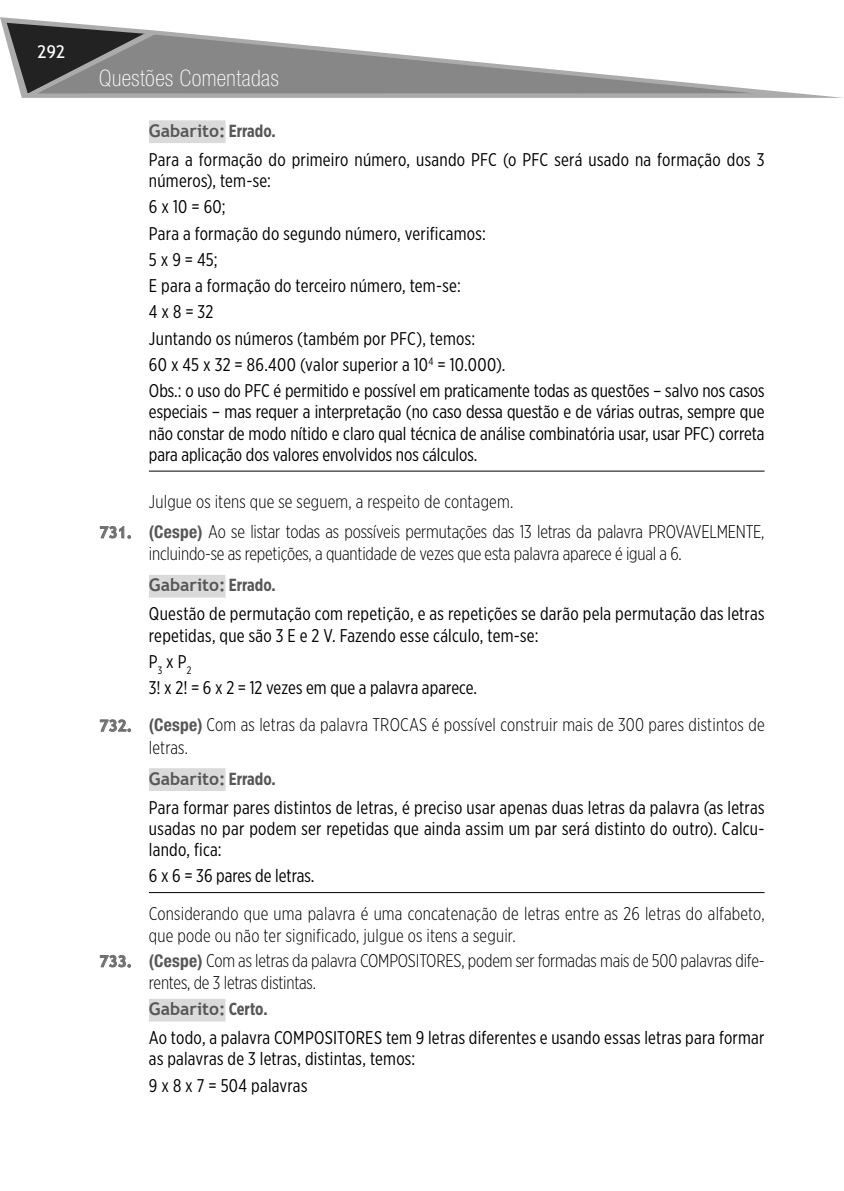
<style>
.page{position:relative;width:844px;height:1191px;background:#fff}
.page>*{position:absolute;margin:0;border:0;box-sizing:border-box;transform-origin:0 0}
.t1{font:100 condensed 22.75px "Helvetica Neue LT Std";letter-spacing:.02em;color:#fff}
.t2{font:18.38px/26.2px "Gotham X Narrow";letter-spacing:.015em;color:#000}
.t3{font:300 18.38px/29.8px "Gotham X Narrow";letter-spacing:-.01em;color:#000}
.t4{font:300 18.38px/22.4px "Gotham X Narrow";letter-spacing:.01em;color:#000}
.t5{font:700 17.5px "Trebuchet MS";color:#575757}
.t6{font:17.5px "Trebuchet MS";color:#fff}
.s1{font-family:"Gotham X Narrow"}
.s2{font-family:"Trebuchet MS";font-weight:700;font-size:15.75px;color:#6f6f6f}
.s3{font-family:"Helvetica Neue LT Std";font-weight:700;font-stretch:condensed;font-size:17.5px;color:#575757}
</style>
<div class="page">
<svg style="left:0;top:17px;width:843px;height:81px"></svg>
<svg style="left:4px;top:20px;width:153px;height:77px;background:#717171"></svg>
<div style="left:149px;top:120px;width:76px;height:23px;background:#dadada"></div>
<hr style="left:149px;top:471px;width:615px;height:1px;background:#000">
<div style="left:149px;top:575px;width:76px;height:22px;background:#dadada"></div>
<div style="left:149px;top:768px;width:76px;height:23px;background:#dadada"></div>
<hr style="left:149px;top:892px;width:615px;height:1px;background:#000">
<div style="left:149px;top:998px;width:76px;height:23px;background:#dadada"></div>
<svg style="left:99px;top:526px;width:32px;height:13px"></svg>
<svg style="left:99px;top:719px;width:32px;height:13px"></svg>
<svg style="left:99px;top:954px;width:32px;height:14px"></svg>
<p class="t6" style="left:38px;top:40px;width:29px">292</p>
<p class="t1" style="left:99px;top:65px;width:181px">Questões Comentadas</p>
<p class="t5" style="left:149px;top:120px;width:128px">Gabarito: <span class="s1">Errado.</span></p>
<p class="t2" style="left:149px;top:148px;width:617px;line-height:21.3px">Para a formação do primeiro número, usando PFC (o PFC será usado na formação dos 3 números), tem-se:</p>
<p class="t2" style="left:149px;top:193px;width:617px">6 x 10 = 60;<br>Para a formação do segundo número, verificamos:<br>5 x 9 = 45;<br>E para a formação do terceiro número, tem-se:<br>4 x 8 = 32<br>Juntando os números (também por PFC), temos:<br>60 x 45 x 32 = 86.400 (valor superior a 10<sup>4</sup> = 10.000).<br>Obs.: o uso do PFC é permitido e possível em praticamente todas as questões – salvo nos casos</p>
<p class="t2" style="left:149px;top:401px;width:617px;line-height:21.3px;text-align:justify">especiais – mas requer a interpretação (no caso dessa questão e de várias outras, sempre que não constar de modo nítido e claro qual técnica de análise combinatória usar, usar PFC) correta para aplicação dos valores envolvidos nos cálculos.</p>
<p class="t3" style="left:99px;top:486px;width:666px;text-indent:50px">Julgue os itens que se seguem, a respeito de contagem.<br><span class="s2">731.</span> <span class="s3">(Cespe)</span> Ao se listar todas as possíveis permutações das 13 letras da palavra PROVAVELMENTE,</p>
<p class="t3" style="left:149px;top:538px;width:534px">incluindo-se as repetições, a quantidade de vezes que esta palavra aparece é igual a 6.</p>
<p class="t5" style="left:149px;top:574px;width:128px">Gabarito: <span class="s1">Errado.</span></p>
<p class="t2" style="left:149px;top:603px;width:617px;line-height:21.3px">Questão de permutação com repetição, e as repetições se darão pela permutação das letras repetidas, que são 3 E e 2 V. Fazendo esse cálculo, tem-se:</p>
<p class="t2" style="left:149px;top:648px;width:330px">P<sub>3</sub> x P<sub>2<br></sub>3! x 2! = 6 x 2 = 12 vezes em que a palavra aparece.</p>
<p class="t4" style="left:149px;top:713px;width:617px;text-indent:-50px"><span class="s2">732.</span> <span class="s3">(Cespe)</span> Com as letras da palavra TROCAS é possível construir mais de 300 pares distintos de letras.</p>
<p class="t5" style="left:149px;top:767px;width:128px">Gabarito: <span class="s1">Errado.</span></p>
<p class="t2" style="left:149px;top:796px;width:617px;line-height:21.3px;text-align:justify">Para formar pares distintos de letras, é preciso usar apenas duas letras da palavra (as letras usadas no par podem ser repetidas que ainda assim um par será distinto do outro). Calcu&shy;lando, fica:</p>
<p class="t2" style="left:149px;top:862px;width:167px">6 x 6 = 36 pares de letras.</p>
<p class="t4" style="left:149px;top:901px;width:617px">Considerando que uma palavra é uma concatenação de letras entre as 26 letras do alfabeto, que pode ou não ter significado, julgue os itens a seguir.</p>
<p class="t3" style="left:149px;top:948px;width:617px;line-height:22.4px;text-indent:-50px"><span class="s2">733.</span> <span class="s3">(Cespe)</span> Com as letras da palavra COMPOSITORES, podem ser formadas mais de 500 palavras dife&shy;rentes, de 3 letras distintas.</p>
<p class="t5" style="left:149px;top:998px;width:120px">Gabarito: <span class="s1">Certo.</span></p>
<p class="t2" style="left:149px;top:1026px;width:617px;line-height:21.3px">Ao todo, a palavra COMPOSITORES tem 9 letras diferentes e usando essas letras para formar as palavras de 3 letras, distintas, temos:</p>
<p class="t2" style="left:149px;top:1071px;width:160px">9 x 8 x 7 = 504 palavras</p>
</div>
